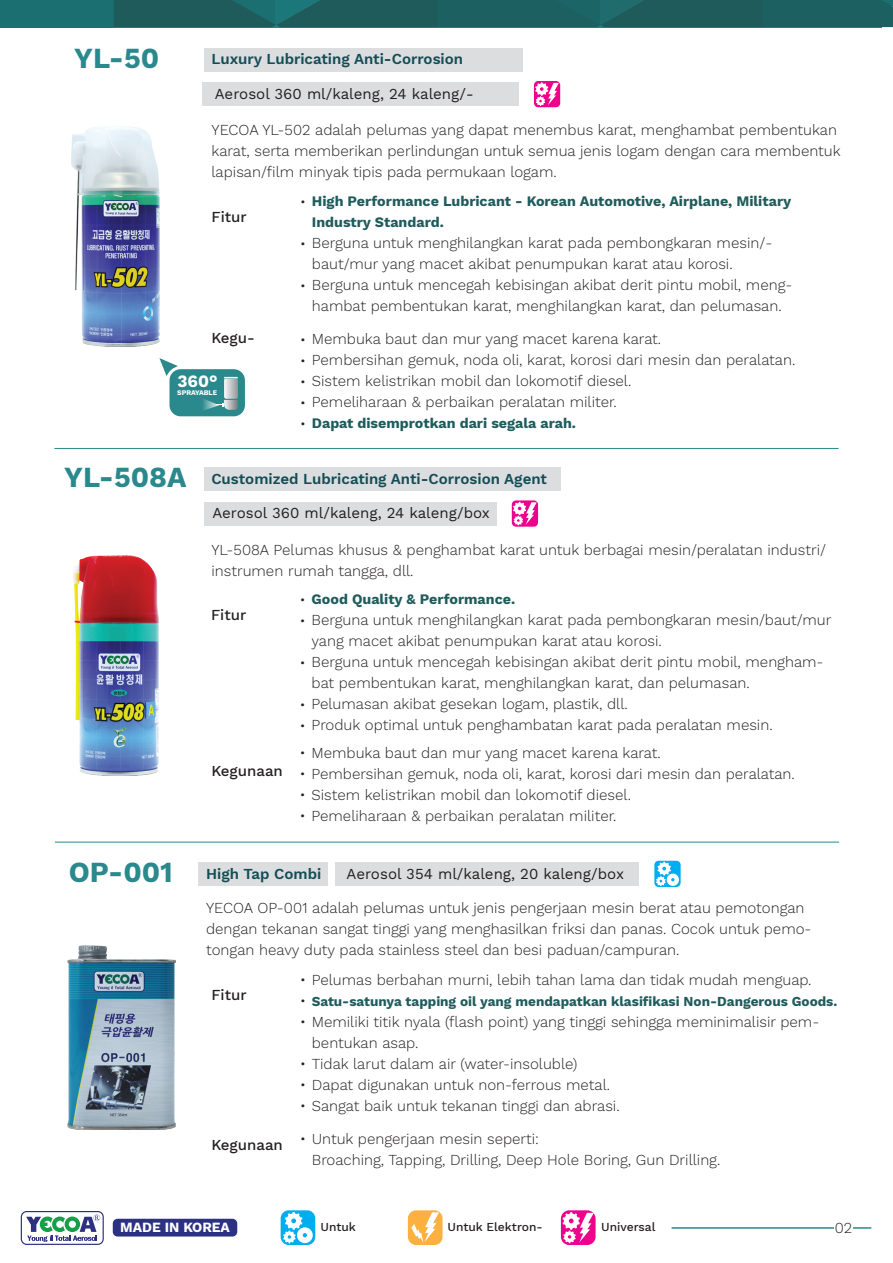
<style>
.page{position:relative;width:893px;height:1263px;background:#fff}
.page>*{position:absolute;margin:0;border:0;box-sizing:border-box;transform-origin:0 0}
.t1{font:700 28.65px "Work Sans";color:#2a898c}
.t2{font:700 17.1px "Work Sans";color:#fff}
.t3{font:300 15px/21px "Work Sans";color:#231f20}
.t4{font:15px "Work Sans";color:#231f20}
.t5{font:600 15px "Work Sans";color:#144d57}
.t6{font:500 15px "Work Sans";color:#231f20}
.t7{font:700 14.25px/21px "Work Sans";color:#205b5c}
.t8{font:700 13.8px "Work Sans";color:#fff}
.t9{font:700 13.5px "Work Sans";color:#205b5c}
.t10{font:500 12px "Work Sans";color:#231f20}
.t11{font:700 6.9px "Work Sans";color:#fff}
.s1{font-weight:300;font-size:15px;color:#231f20}
.s2{font-weight:700;font-size:28.65px;color:#2a898c}
</style>
<div class="page">
<div style="left:204px;top:48px;width:318px;height:23px;background:#dcddde"></div>
<div style="left:203px;top:83px;width:316px;height:23px;background:#dcddde"></div>
<div style="left:0;top:0;width:114px;height:27px;background:#1b6f70"></div>
<svg style="left:114px;top:0;width:779px;height:27px"></svg>
<img style="left:71px;top:127px;width:88px;height:219px">
<img style="left:73px;top:556px;width:86px;height:220px">
<div style="left:204px;top:467px;width:357px;height:23px;background:#dcddde"></div>
<div style="left:204px;top:502px;width:293px;height:23px;background:#dcddde"></div>
<img style="left:67px;top:945px;width:109px;height:185px">
<div style="left:199px;top:862px;width:129px;height:23px;background:#dcddde"></div>
<div style="left:335px;top:862px;width:304px;height:23px;background:#dcddde"></div>
<hr style="left:54px;top:448px;width:785px;height:1px;background:#2a898c">
<hr style="left:55px;top:842px;width:784px;height:1px;background:#2a898c">
<div style="left:169px;top:369px;width:76px;height:47px;background:#2a898c;border-radius:11px"></div>
<svg style="left:203px;top:377px;width:35px;height:33px"></svg>
<svg style="left:159px;top:358px;width:19px;height:18px"></svg>
<div style="left:654px;top:861px;width:27px;height:26px;background:#00aeef;border-radius:4px"></div>
<svg style="left:656px;top:862px;width:23px;height:24px"></svg>
<div style="left:512px;top:500px;width:26px;height:27px;background:#ed028c;border-radius:4px"></div>
<svg style="left:513px;top:502px;width:24px;height:23px"></svg>
<div style="left:534px;top:81px;width:26px;height:26px;background:#ed028c;border-radius:4px"></div>
<svg style="left:535px;top:82px;width:24px;height:24px"></svg>
<hr style="left:672px;top:1227px;width:199px;height:2px;background:#2a898c">
<div style="left:834px;top:1220px;width:18px;height:16px;background:#fff"></div>
<svg style="left:21px;top:1211px;width:83px;height:34px"></svg>
<div style="left:113px;top:1219px;width:124px;height:17px;background:#2c3181;border-radius:5px"></div>
<div style="left:281px;top:1210px;width:34px;height:35px;background:#00aeef;border-radius:8px"></div>
<svg style="left:283px;top:1212px;width:30px;height:31px"></svg>
<div style="left:408px;top:1210px;width:35px;height:35px;background:#fbb03f;border-radius:8px"></div>
<svg style="left:411px;top:1212px;width:28px;height:31px"></svg>
<svg style="left:561px;top:1210px;width:35px;height:35px"></svg>
<svg style="left:563px;top:1212px;width:31px;height:31px"></svg>
<h1 class="t1" style="left:74px;top:41px;width:86px">YL-50</h1>
<p class="t5" style="left:211px;top:51px;width:253px">Luxury Lubricating Anti-Corrosion</p>
<p class="t4" style="left:215px;top:85px;width:260px">Aerosol 360 ml/kaleng, 24 kaleng/-</p>
<p class="t3" style="left:212px;top:120px;width:631px">YECOA YL-502 adalah pelumas yang dapat menembus karat, menghambat pembentukan karat, serta memberikan perlindungan untuk semua jenis logam dengan cara membentuk lapisan/film minyak tipis pada permukaan logam.</p>
<p class="t7" style="left:312px;top:192px;width:481px;text-indent:-12px"><span class="s1">•</span> High Performance Lubricant - Korean Automotive, Airplane, Military<br>Industry Standard.</p>
<p class="t3" style="left:312px;top:233px;width:462px;text-indent:-12px">• Berguna untuk menghilangkan karat pada pembongkaran mesin/- baut/mur yang macet akibat penumpukan karat atau korosi.</p>
<p class="t3" style="left:300px;top:275px;width:494px;text-align:center">• Berguna untuk mencegah kebisingan akibat derit pintu mobil, meng&shy;hambat pembentukan karat, menghilangkan karat, dan pelumasan.</p>
<p class="t6" style="left:212px;top:208px;width:37px">Fitur</p>
<p class="t6" style="left:212px;top:329px;width:45px">Kegu-</p>
<p class="t2" style="left:177px;top:371px;width:42px">360°</p>
<p class="t11" style="left:177px;top:389px;width:41px">SPRAYABLE</p>
<p class="t3" style="left:300px;top:329px;width:363px">• Membuka baut dan mur yang macet karena karat.</p>
<p class="t3" style="left:300px;top:350px;width:497px">• Pembersihan gemuk, noda oli, karat, korosi dari mesin dan peralatan.</p>
<p class="t3" style="left:300px;top:371px;width:333px">• Sistem kelistrikan mobil dan lokomotif diesel.</p>
<p class="t3" style="left:300px;top:392px;width:318px">• Pemeliharaan &amp; perbaikan peralatan militer.</p>
<p class="t7" style="left:300px;top:414px;width:278px"><span class="s1">•</span> Dapat disemprotkan dari segala arah.</p>
<h1 class="t1" style="left:64px;top:460px;width:124px">YL-508A</h1>
<p class="t5" style="left:211px;top:470px;width:337px">Customized Lubricating Anti-Corrosion Agent</p>
<p class="t4" style="left:212px;top:504px;width:279px">Aerosol 360 ml/kaleng, 24 kaleng/box</p>
<p class="t3" style="left:211px;top:539px;width:616px">YL-508A Pelumas khusus &amp; penghambat karat untuk berbagai mesin/peralatan industri/ instrumen rumah tangga, dll.</p>
<p class="t7" style="left:300px;top:589px;width:217px"><span class="s1">•</span> Good Quality &amp; Performance.</p>
<p class="t3" style="left:312px;top:610px;width:521px;text-indent:-12px">• Berguna untuk menghilangkan karat pada pembongkaran mesin/baut/mur yang macet akibat penumpukan karat atau korosi.</p>
<p class="t3" style="left:312px;top:652px;width:513px;text-indent:-12px">• Berguna untuk mencegah kebisingan akibat derit pintu mobil, mengham&shy;bat pembentukan karat, menghilangkan karat, dan pelumasan.</p>
<p class="t3" style="left:300px;top:694px;width:330px">• Pelumasan akibat gesekan logam, plastik, dll.</p>
<p class="t3" style="left:300px;top:715px;width:475px">• Produk optimal untuk penghambatan karat pada peralatan mesin.</p>
<p class="t3" style="left:300px;top:743px;width:363px">• Membuka baut dan mur yang macet karena karat.</p>
<p class="t3" style="left:300px;top:764px;width:497px">• Pembersihan gemuk, noda oli, karat, korosi dari mesin dan peralatan.</p>
<p class="t3" style="left:300px;top:785px;width:333px">• Sistem kelistrikan mobil dan lokomotif diesel.</p>
<p class="t3" style="left:300px;top:806px;width:318px">• Pemeliharaan &amp; perbaikan peralatan militer.</p>
<p class="t6" style="left:211px;top:606px;width:37px">Fitur</p>
<p class="t6" style="left:211px;top:762px;width:73px">Kegunaan</p>
<p class="t5" style="left:69px;top:865px;width:254px"><span class="s2">OP-001</span> High Tap Combi</p>
<p class="t4" style="left:347px;top:865px;width:279px">Aerosol 354 ml/kaleng, 20 kaleng/box</p>
<p class="t3" style="left:206px;top:898px;width:607px">YECOA OP-001 adalah pelumas untuk jenis pengerjaan mesin berat atau pemotongan dengan tekanan sangat tinggi yang menghasilkan friksi dan panas. Cocok untuk pemo&shy;tongan heavy duty pada stainless steel dan besi paduan/campuran.</p>
<p class="t3" style="left:300px;top:970px;width:513px">• Pelumas berbahan murni, lebih tahan lama dan tidak mudah menguap.</p>
<p class="t9" style="left:312px;top:994px;width:527px">Satu-satunya tapping oil yang mendapatkan klasifikasi Non-Dangerous Goods.</p>
<p class="t3" style="left:312px;top:1012px;width:509px;text-indent:-12px">• Memiliki titik nyala (flash point) yang tinggi sehingga meminimalisir pem&shy;bentukan asap.</p>
<p class="t3" style="left:300px;top:1054px;width:279px">• Tidak larut dalam air (water-insoluble)</p>
<p class="t3" style="left:300px;top:1075px;width:312px">• Dapat digunakan untuk non-ferrous metal.</p>
<p class="t3" style="left:300px;top:1096px;width:321px">• Sangat baik untuk tekanan tinggi dan abrasi.</p>
<p class="t6" style="left:211px;top:986px;width:37px">Fitur</p>
<p class="t3" style="left:300px;top:991px;width:8px">•</p>
<p class="t6" style="left:211px;top:1136px;width:73px">Kegunaan</p>
<p class="t3" style="left:312px;top:1128px;width:410px;text-indent:-12px">• Untuk pengerjaan mesin seperti:<br>Broaching, Tapping, Drilling, Deep Hole Boring, Gun Drilling.</p>
<p class="t8" style="left:120px;top:1220px;width:111px">MADE IN KOREA</p>
<p class="t10" style="left:321px;top:1219px;width:37px">Untuk</p>
<p class="t10" style="left:447px;top:1219px;width:97px">Untuk Elektron-</p>
<p class="t10" style="left:601px;top:1219px;width:56px">Universal</p>
<p class="t3" style="left:835px;top:1217px;width:19px">02</p>
</div>
